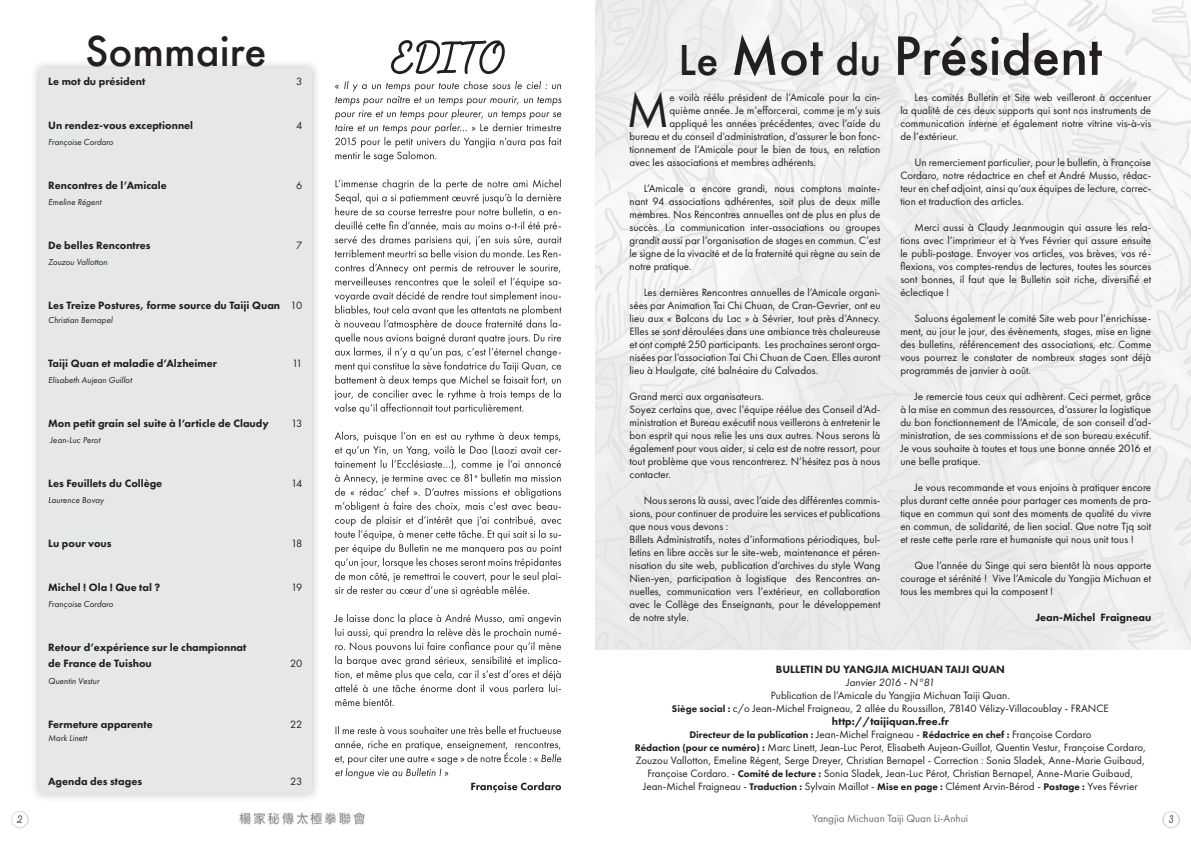
<style>
.page{position:relative;width:1191px;height:842px;background:#fff}
.page>*{position:absolute;margin:0;border:0;box-sizing:border-box;transform-origin:0 0}
.t1{font:500 51px "Futura";color:#231f20}
.t2{font:50px "Futura PT";color:#231f20}
.t3{font:500 40px "Futura";color:#231f20}
.t4{font:11px/13px "Futura PT";color:#231f20;text-align:justify}
.t5{font:800 11px/16.3px "Futura PT";color:#231f20}
.t6{font:11px "Futura PT";color:#6c6d70}
.t7{font:italic 11px "Futura PT";color:#231f20}
.t8{font:800 10px "Futura PT";color:#231f20}
.t9{font:italic 9px "Futura PT";color:#231f20}
.t10{font:700 9px "Fabfelt Script";color:#231f20}
.s1{font-size:40px}
.s2{font-size:50px}
.s3{font-weight:400}
.s4{font-weight:800;font-size:10px}
.s5{font-weight:800}
.s6{font-weight:400;font-size:11px}
</style>
<div class="page">
<img style="left:595px;top:0;width:596px;height:649px">
<svg style="left:335px;top:740px;width:226px;height:53px"></svg>
<svg style="left:335px;top:726px;width:226px;height:8px"></svg>
<svg style="left:334px;top:614px;width:227px;height:92px"></svg>
<svg style="left:335px;top:431px;width:226px;height:165px"></svg>
<svg style="left:335px;top:179px;width:226px;height:235px"></svg>
<svg style="left:335px;top:81px;width:226px;height:81px"></svg>
<svg style="left:391px;top:40px;width:114px;height:34px"></svg>
<div style="left:30px;top:58px;width:291px;height:745px;background:#231f20;opacity:.3"></div>
<div style="left:40px;top:68px;width:272px;height:726px;background:#e6e7e9"></div>
<img style="left:239px;top:812px;width:126px;height:13px">
<div style="left:11px;top:810px;width:18px;height:18px;background:#231f20;opacity:.5"></div>
<div style="left:1162px;top:810px;width:18px;height:18px;background:#231f20;opacity:.5"></div>
<h3 class="t3" style="left:85px;top:24px;width:183px">Sommaire</h3>
<h1 class="t1" style="left:678px;top:21px;width:425px"><span class="s1">Le</span> <span class="s2">Mot</span> <span class="s1">du</span> Président</h1>
<h2 class="t2" style="left:626px;top:81px;width:45px">M</h2>
<p class="t4" style="left:669px;top:91px;width:212px">e voilà réélu président de l’Amicale pour la cin-</p>
<p class="t5" style="left:48px;top:73px;width:99px">Le mot du président</p>
<p class="t4" style="left:296px;top:75px;width:8px">3</p>
<p class="t5" style="left:48px;top:117px;width:146px">Un rendez-vous exceptionnel</p>
<p class="t4" style="left:296px;top:119px;width:8px">4</p>
<p class="t9" style="left:48px;top:137px;width:67px">Françoise Cordaro</p>
<p class="t5" style="left:48px;top:177px;width:120px">Rencontres de l’Amicale</p>
<p class="t4" style="left:296px;top:179px;width:8px">6</p>
<p class="t9" style="left:48px;top:197px;width:55px">Emeline Régent</p>
<p class="t5" style="left:48px;top:237px;width:104px">De belles Rencontres</p>
<p class="t4" style="left:296px;top:239px;width:8px">7</p>
<p class="t9" style="left:48px;top:257px;width:61px">Zouzou Vallotton</p>
<p class="t5" style="left:48px;top:297px;width:255px">Les Treize Postures, forme source du Taiji Quan <span class="s3">10</span></p>
<p class="t9" style="left:48px;top:315px;width:66px">Christian Bernapel</p>
<p class="t5" style="left:48px;top:355px;width:170px">Taiji Quan et maladie d’Alzheimer</p>
<p class="t4" style="left:292px;top:357px;width:12px">11</p>
<p class="t9" style="left:48px;top:375px;width:85px">Elisabeth Aujean Guillot</p>
<p class="t5" style="left:48px;top:415px;width:222px">Mon petit grain sel suite à l’article de Claudy</p>
<p class="t4" style="left:291px;top:417px;width:12px">13</p>
<p class="t9" style="left:50px;top:435px;width:51px">Jean-Luc Perot</p>
<p class="t5" style="left:48px;top:475px;width:116px">Les Feuillets du Collège</p>
<p class="t4" style="left:291px;top:477px;width:13px">14</p>
<p class="t9" style="left:48px;top:495px;width:57px">Laurence Bovay</p>
<p class="t5" style="left:48px;top:535px;width:65px">Lu pour vous</p>
<p class="t4" style="left:291px;top:537px;width:13px">18</p>
<p class="t5" style="left:48px;top:579px;width:114px">Michel ! Ola ! Que tal ?</p>
<p class="t4" style="left:291px;top:581px;width:13px">19</p>
<p class="t9" style="left:48px;top:599px;width:67px">Françoise Cordaro</p>
<p class="t5" style="left:48px;top:639px;width:200px">Retour d’expérience sur le championnat de France de Tuishou</p>
<p class="t4" style="left:900px;top:91px;width:252px;text-indent:14px">Les comités Bulletin et Site web veilleront à accentuer la qualité de ces deux supports qui sont nos instruments de communication interne et également notre vitrine vis-à-vis de l’extérieur.</p>
<p class="t4" style="left:900px;top:156px;width:252px;text-indent:14px">Un remerciement particulier, pour le bulletin, à Françoise Cordaro, notre rédactrice en chef et André Musso, rédac&shy;teur en chef adjoint, ainsi qu’aux équipes de lecture, correc&shy;tion et traduction des articles.</p>
<p class="t4" style="left:900px;top:221px;width:252px;text-indent:14px">Merci aussi à Claudy Jeanmougin qui assure les rela&shy;tions avec l’imprimeur et à Yves Février qui assure ensuite le publi-postage. Envoyer vos articles, vos brèves, vos ré&shy;flexions, vos comptes-rendus de lectures, toutes les sources sont bonnes, il faut que le Bulletin soit riche, diversifié et éclectique !</p>
<p class="t4" style="left:900px;top:312px;width:252px;text-indent:14px">Saluons également le comité Site web pour l’enrichisse&shy;ment, au jour le jour, des évènements, stages, mise en ligne des bulletins, référencement des associations, etc. Comme vous pourrez le constater de nombreux stages sont déjà programmés de janvier à août.</p>
<p class="t4" style="left:900px;top:390px;width:252px;text-indent:14px">Je remercie tous ceux qui adhèrent. Ceci permet, grâce à la mise en commun des ressources, d’assurer la logistique du bon fonctionnement de l’Amicale, de son conseil d’ad&shy;ministration, de ses commissions et de son bureau exécutif.<br>Je vous souhaite à toutes et tous une bonne année 2016 et une belle pratique.</p>
<p class="t4" style="left:900px;top:481px;width:252px;text-indent:14px">Je vous recommande et vous enjoins à pratiquer encore plus durant cette année pour partager ces moments de pra&shy;tique en commun qui sont des moments de qualité du vivre en commun, de solidarité, de lien social. Que notre Tjq soit et reste cette perle rare et humaniste qui nous unit tous !</p>
<p class="t4" style="left:900px;top:559px;width:252px;text-indent:14px">Que l’année du Singe qui sera bientôt là nous apporte courage et sérénité ! Vive l’Amicale du Yangjia Michuan et tous les membres qui la composent !</p>
<p class="t5" style="left:1035px;top:609px;width:117px">Jean-Michel Fraigneau</p>
<p class="t4" style="left:669px;top:104px;width:212px">quième année. Je m’efforcerai, comme je m’y suis</p>
<p class="t4" style="left:669px;top:117px;width:212px">appliqué les années précédentes, avec l’aide du</p>
<p class="t4" style="left:629px;top:130px;width:252px">bureau et du conseil d’administration, d’assurer le bon fonc-</p>
<p class="t4" style="left:629px;top:143px;width:252px">tionnement de l’Amicale pour le bien de tous, en relation</p>
<p class="t4" style="left:629px;top:156px;width:188px">avec les associations et membres adhérents.</p>
<p class="t4" style="left:629px;top:182px;width:252px;text-indent:14px">L’Amicale a encore grandi, nous comptons mainte&shy;nant 94 associations adhérentes, soit plus de deux mille membres. Nos Rencontres annuelles ont de plus en plus de succès. La communication inter-associations ou groupes grandit aussi par l’organisation de stages en commun. C’est le signe de la vivacité et de la fraternité qui règne au sein de notre pratique.</p>
<p class="t4" style="left:629px;top:286px;width:252px;text-indent:14px">Les dernières Rencontres annuelles de l’Amicale organi&shy;sées par Animation Tai Chi Chuan, de Cran-Gevrier, ont eu lieu aux « Balcons du Lac » à Sévrier, tout près d’Annecy.<br>Elles se sont déroulées dans une ambiance très chaleureuse et ont compté 250 participants. Les prochaines seront orga&shy;nisées par l’association Tai Chi Chuan de Caen. Elles auront lieu à Houlgate, cité balnéaire du Calvados.</p>
<p class="t4" style="left:629px;top:390px;width:252px;text-align:left">Grand merci aux organisateurs.<br>Soyez certains que, avec l’équipe réélue des Conseil d’Ad&shy;ministration et Bureau exécutif nous veillerons à entretenir le bon esprit qui nous relie les uns aux autres. Nous serons là également pour vous aider, si cela est de notre ressort, pour tout problème que vous rencontrerez. N’hésitez pas à nous contacter.</p>
<p class="t4" style="left:629px;top:494px;width:252px;text-align:left;text-indent:14px">Nous serons là aussi, avec l’aide des différentes commis&shy;sions, pour continuer de produire les services et publications que nous vous devons :<br>Billets Administratifs, notes d’informations périodiques, bul&shy;letins en libre accès sur le site-web, maintenance et péren&shy;nisation du site web, publication d’archives du style Wang Nien-yen, participation à logistique des Rencontres an&shy;nuelles, communication vers l’extérieur, en collaboration avec le Collège des Enseignants, pour le développement de notre style.</p>
<p class="t4" style="left:290px;top:657px;width:14px">20</p>
<p class="t5" style="left:776px;top:661px;width:231px">BULLETIN DU YANGJIA MICHUAN TAIJI QUAN</p>
<p class="t7" style="left:846px;top:676px;width:90px">Janvier 2016 - N°81</p>
<p class="t4" style="left:672px;top:689px;width:438px;text-align:center">Publication de l’Amicale du Yangjia Michuan Taiji Quan.<br><span class="s4">Siège social :</span> c/o Jean-Michel Fraigneau, 2 allée du Roussillon, 78140 Vélizy-Villacoublay - FRANCE <span class="s5">http://taijiquan.free.fr</span></p>
<p class="t8" style="left:689px;top:728px;width:403px">Directeur de la publication : <span class="s6">Jean-Michel Fraigneau -</span> Rédactrice en chef : <span class="s6">Françoise Cordaro</span></p>
<p class="t4" style="left:634px;top:741px;width:513px;text-align:center"><span class="s4">Rédaction (pour ce numéro) :</span> Marc Linett, Jean-Luc Perot, Elisabeth Aujean-Guillot, Quentin Vestur, Françoise Cordaro, Zouzou Vallotton, Emeline Régent, Serge Dreyer, Christian Bernapel - Correction : Sonia Sladek, Anne-Marie Guibaud, Françoise Cordaro. - <span class="s4">Comité de lecture :</span> Sonia Sladek, Jean-Luc Pérot, Christian Bernapel, Anne-Marie Guibaud, Jean-Michel Fraigneau - <span class="s4">Traduction :</span> Sylvain Maillot - <span class="s4">Mise en page :</span> Clément Arvin-Bérod - <span class="s4">Postage :</span> Yves Février</p>
<p class="t9" style="left:48px;top:675px;width:53px">Quentin Vestur</p>
<p class="t5" style="left:48px;top:715px;width:106px">Fermeture apparente</p>
<p class="t4" style="left:290px;top:717px;width:14px">22</p>
<p class="t9" style="left:48px;top:733px;width:40px">Mark Linett</p>
<p class="t5" style="left:48px;top:773px;width:95px">Agenda des stages</p>
<p class="t4" style="left:290px;top:775px;width:14px">23</p>
<p class="t10" style="left:17px;top:813px;width:7px">2</p>
<p class="t6" style="left:812px;top:812px;width:157px">Yangjia Michuan Taiji Quan Li-Anhui</p>
<p class="t10" style="left:1168px;top:813px;width:6px">3</p>
</div>
